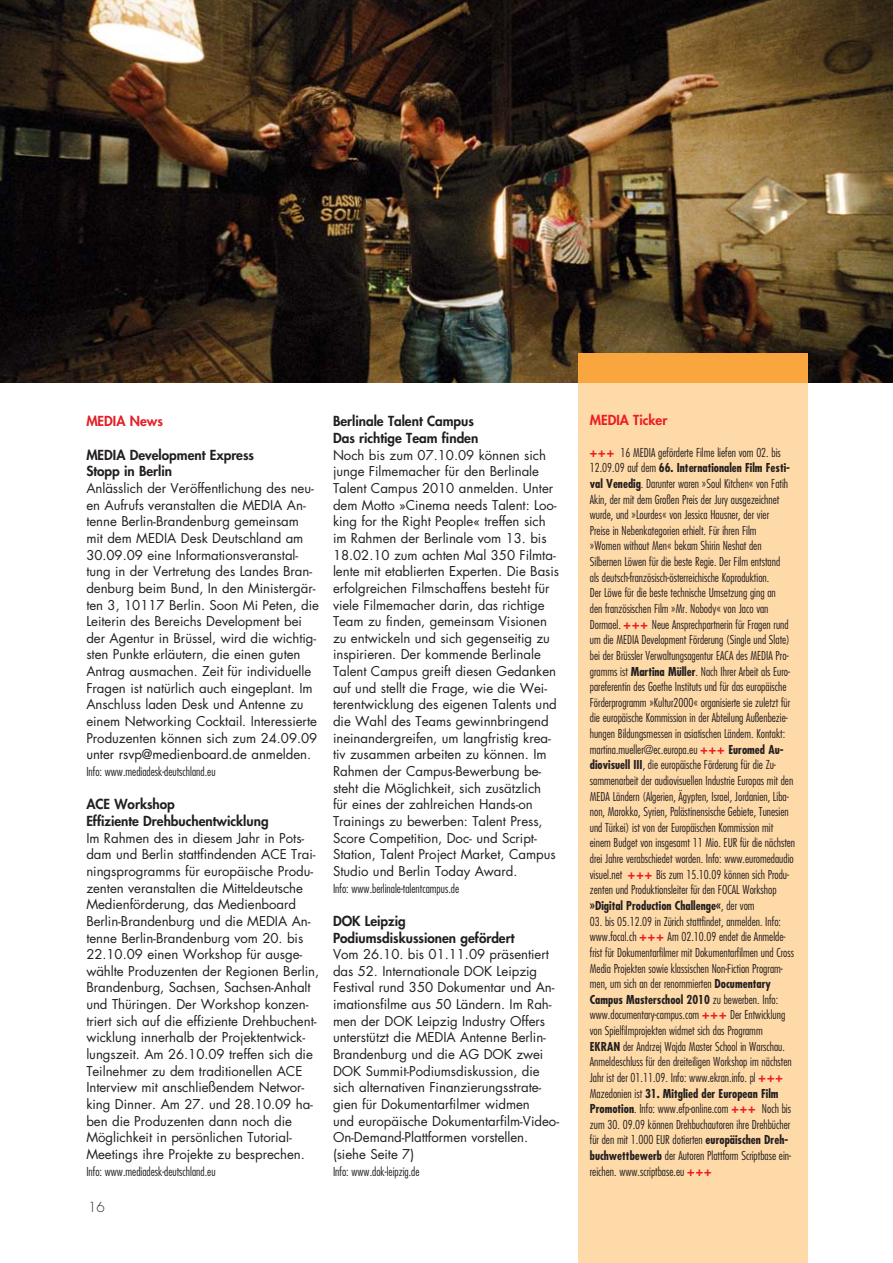
<style>
.page{position:relative;width:893px;height:1263px;background:#fff}
.page>*{position:absolute;margin:0;border:0;box-sizing:border-box;transform-origin:0 0}
.t1{font:800 13.5px/16.6px "Futura";color:#231f20}
.t2{font:800 13.5px "Futura";color:#ed1c24}
.t3{font:800 13.5px "Futura";color:#e31f26}
.t4{font:300 13.5px "Futura";color:#231f20}
.t5{font:13.2px/16.6px "Futura LT";letter-spacing:-.005em;color:#231f20}
.t6{font:300 condensed 12px/15.6px "Futura";color:#231f20}
.s1{font-weight:800;font-stretch:normal;font-size:12.75px;color:#ed1c24}
.s2{font-weight:700}
</style>
<div class="page">
<img style="left:0;top:0;width:892px;height:383px">
<div style="left:578px;top:362px;width:230px;height:901px;background:#ffdaa9"></div>
<div style="left:578px;top:353px;width:230px;height:30px;background:#faa63f"></div>
<p class="t3" style="left:86px;top:415px;width:78px">MEDIA News</p>
<p class="t1" style="left:86px;top:447px;width:169px">MEDIA Development Express<br>Stopp in Berlin</p>
<p class="t5" style="left:86px;top:481px;width:234px">Anlässlich der Veröffentlichung des neu&shy;en Aufrufs veranstalten die MEDIA An&shy;tenne Berlin-Brandenburg gemeinsam<br>mit dem MEDIA Desk Deutschland am 30.09.09 eine Informationsveranstal&shy;tung in der Vertretung des Landes Bran&shy;denburg beim Bund, In den Ministergär&shy;ten 3, 10117 Berlin. Soon Mi Peten, die Leiterin des Bereichs Development bei der Agentur in Brüssel, wird die wichtig&shy;sten Punkte erläutern, die einen guten Antrag ausmachen. Zeit für individuelle Fragen ist natürlich auch eingeplant. Im Anschluss laden Desk und Antenne zu einem Networking Cocktail. Interessierte Produzenten können sich zum 24.09.09 unter rsvp@medienboard.de anmelden.</p>
<p class="t6" style="left:86px;top:765px;width:131px">Info: www.mediadesk-deutschland.eu</p>
<p class="t1" style="left:86px;top:797px;width:184px">ACE Workshop<br>Effiziente Drehbuchentwicklung</p>
<p class="t5" style="left:86px;top:831px;width:234px">Im Rahmen des in diesem Jahr in Pots&shy;dam und Berlin stattfindenden ACE Trai&shy;ningsprogramms für europäische Produ&shy;zenten veranstalten die Mitteldeutsche Medienförderung, das Medienboard Berlin-Brandenburg und die MEDIA An&shy;tenne Berlin-Brandenburg vom 20. bis 22.10.09 einen Workshop für ausge&shy;wählte Produzenten der Regionen Berlin, Brandenburg, Sachsen, Sachsen-Anhalt und Thüringen. Der Workshop konzen&shy;triert sich auf die effiziente Drehbuchent&shy;wicklung innerhalb der Projektentwick&shy;lungszeit. Am 26.10.09 treffen sich die Teilnehmer zu dem traditionellen ACE Interview mit anschließendem Networ&shy;king Dinner. Am 27. und 28.10.09 ha&shy;ben die Produzenten dann noch die Möglichkeit in persönlichen Tutorial-Meetings ihre Projekte zu besprechen.</p>
<p class="t6" style="left:86px;top:1164px;width:131px">Info: www.mediadesk-deutschland.eu</p>
<p class="t4" style="left:88px;top:1201px;width:18px">16</p>
<p class="t1" style="left:333px;top:414px;width:147px">Berlinale Talent Campus<br>Das richtige Team finden</p>
<p class="t5" style="left:333px;top:448px;width:228px">Noch bis zum 07.10.09 können sich junge Filmemacher für den Berlinale Talent Campus 2010 anmelden. Unter dem Motto »Cinema needs Talent: Loo&shy;king for the Right People« treffen sich im Rahmen der Berlinale vom 13. bis 18.02.10 zum achten Mal 350 Filmta&shy;lente mit etablierten Experten. Die Basis erfolgreichen Filmschaffens besteht für viele Filmemacher darin, das richtige Team zu finden, gemeinsam Visionen zu entwickeln und sich gegenseitig zu inspirieren. Der kommende Berlinale Talent Campus greift diesen Gedanken auf und stellt die Frage, wie die Wei&shy;terentwicklung des eigenen Talents und die Wahl des Teams gewinnbringend ineinandergreifen, um langfristig krea&shy;tiv zusammen arbeiten zu können. Im Rahmen der Campus-Bewerbung be&shy;steht die Möglichkeit, sich zusätzlich für eines der zahlreichen Hands-on Trainings zu bewerben: Talent Press, Score Competition, Doc- und Script-Station, Talent Project Market, Campus Studio und Berlin Today Award.</p>
<p class="t6" style="left:333px;top:881px;width:128px">Info: www.berlinale-talentcampus.de</p>
<p class="t1" style="left:333px;top:914px;width:183px">DOK Leipzig<br>Podiumsdiskussionen gefördert</p>
<p class="t5" style="left:333px;top:947px;width:228px">Vom 26.10. bis 01.11.09 präsentiert das 52. Internationale DOK Leipzig Festival rund 350 Dokumentar und An&shy;imationsfilme aus 50 Ländern. Im Rah&shy;men der DOK Leipzig Industry Offers unterstützt die MEDIA Antenne Berlin-Brandenburg und die AG DOK zwei DOK Summit-Podiumsdiskussion, die sich alternativen Finanzierungsstrate&shy;gien für Dokumentarfilmer widmen<br>und europäische Dokumentarfilm-Video-On-Demand-Plattformen vorstellen. (siehe Seite 7)</p>
<p class="t6" style="left:333px;top:1164px;width:88px">Info: www.dok-leipzig.de</p>
<p class="t2" style="left:590px;top:414px;width:79px">MEDIA Ticker</p>
<p class="t6" style="left:590px;top:445px;width:207px"><span class="s1">+++</span> 16 MEDIA geförderte Filme liefen vom 02. bis 12.09.09 auf dem <span class="s2">66. Internationalen Film Festi&shy;val Venedig</span>. Darunter waren »Soul Kitchen« von Fatih Akin, der mit dem Großen Preis der Jury ausgezeichnet wurde, und »Lourdes« von Jessica Hausner, der vier<br>Preise in Nebenkategorien erhielt. Für ihren Film<br>»Women without Men« bekam Shirin Neshat den Silbernen Löwen für die beste Regie. Der Film entstand<br>als deutsch-französisch-österreichische Koproduktion.<br>Der Löwe für die beste technische Umsetzung ging an<br>den französischen Film »Mr. Nobody« von Jaco van Dormael. <span class="s1">+++</span> Neue Ansprechpartnerin für Fragen rund um die MEDIA Development Förderung (Single und Slate) bei der Brüssler Verwaltungsagentur EACA des MEDIA Pro&shy;gramms ist <span class="s2">Martina Müller</span>. Nach Ihrer Arbeit als Euro&shy;pareferentin des Goethe Instituts und für das europäische Förderprogramm »Kultur2000« organisierte sie zuletzt für die europäische Kommission in der Abteilung Außenbezie&shy;hungen Bildungsmessen in asiatischen Ländern. Kontakt: martina.mueller@ec.europa.eu <span class="s1">+++</span> <span class="s2">Euromed Au&shy;diovisuell III</span>, die europäische Förderung für die Zu&shy;sammenarbeit der audiovisuellen Industrie Europas mit den MEDA Ländern (Algerien, Ägypten, Israel, Jordanien, Liba&shy;non, Marokko, Syrien, Palästinensische Gebiete, Tunesien und Türkei) ist von der Europäischen Kommission mit einem Budget von insgesamt 11 Mio. EUR für die nächsten drei Jahre verabschiedet worden. Info: www.euromedaudio visuel.net <span class="s1">+++</span> Bis zum 15.10.09 können sich Produ&shy;zenten und Produktionsleiter für den FOCAL Workshop <span class="s2">»Digital Production Challenge«</span>, der vom</p>
<p class="t6" style="left:590px;top:914px;width:206px">03. bis 05.12.09 in Zürich stattfindet, anmelden. Info: www.focal.ch <span class="s1">+++</span> Am 02.10.09 endet die Anmelde&shy;frist für Dokumentarfilmer mit Dokumentarfilmen und Cross Media Projekten sowie klassischen Non-Fiction Program&shy;men, um sich an der renommierten <span class="s2">Documentary Campus Masterschool 2010</span> zu bewerben. Info: www.documentary-campus.com <span class="s1">+++</span> Der Entwicklung von Spielfilmprojekten widmet sich das Programm <span class="s2">EKRAN</span> der Andrzej Wajda Master School in Warschau.<br>Anmeldeschluss für den dreiteiligen Workshop im nächsten Jahr ist der 01.11.09. Info: www.ekran.info. pl <span class="s1">+++ </span>Mazedonien ist <span class="s2">31. Mitglied der European Film Promotion</span>. Info: www.efp-online.com <span class="s1">+++</span> Noch bis zum 30. 09.09 können Drehbuchautoren ihre Drehbücher für den mit 1.000 EUR dotierten <span class="s2">europäischen Dreh&shy;buchwettbewerb</span> der Autoren Plattform Scriptbase ein&shy;reichen. www.scriptbase.eu <span class="s1">+++</span></p>
</div>
